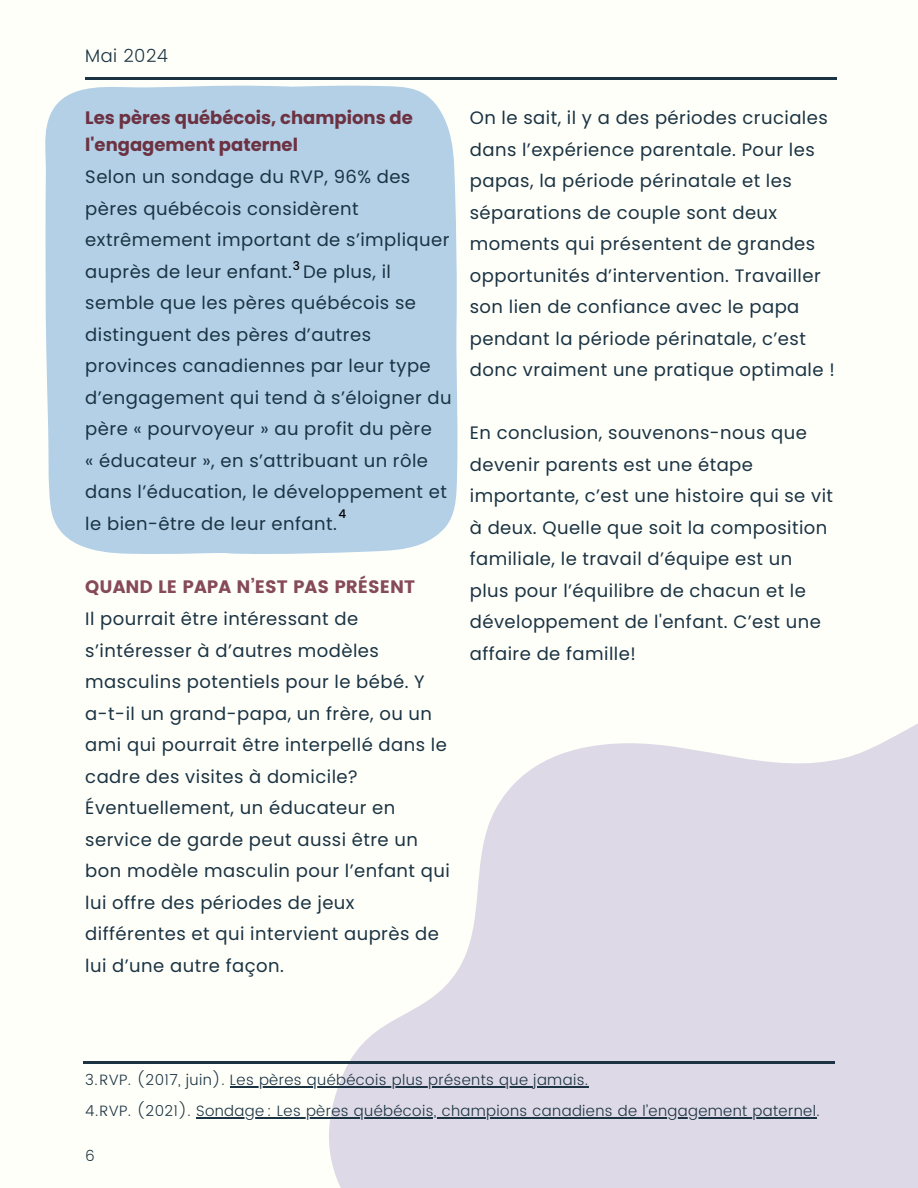
<style>
.page{position:relative;width:918px;height:1188px;background:#fffff9}
.page>*{position:absolute;margin:0;border:0;box-sizing:border-box;transform-origin:0 0}
.t1{font:18px/31.5px "Poppins";letter-spacing:.025em;color:#1b3343}
.t2{font:700 18px/27px "Poppins";color:#6c3242}
.t3{font:18px "Poppins";color:#864a59}
.t4{font:300 18px "Poppins";letter-spacing:.025em;color:#1b3343}
.t5{font:300 15px "Poppins";letter-spacing:.025em;color:#1b3343}
.t6{font:500 12px "Poppins";color:#000}
</style>
<div class="page">
<hr style="left:85px;top:78px;width:752px;height:2px;background:#1b3343">
<svg style="left:297px;top:723px;width:621px;height:465px;fill:#ded9e6"></svg>
<hr style="left:83px;top:1061px;width:752px;height:2px;background:#1b3343">
<div style="left:349px;top:85px;width:109px;height:468px;background:#b3d0e7"></div>
<div style="left:45px;top:85px;width:304px;height:469px;background:#b3d0e7"></div>
<hr style="left:230px;top:1087px;width:358px;height:1px;background:#1b3343">
<hr style="left:196px;top:1117px;width:620px;height:1px;background:#1b3343">
<p class="t4" style="left:85px;top:45px;width:84px">Mai 2024</p>
<p class="t2" style="left:85px;top:105px;width:329px">Les pères québécois, champions de l'engagement paternel</p>
<h3 class="t1" style="left:85px;top:161px;width:368px">Selon un sondage du RVP, 96% des pères québécois considèrent extrêmement important de s’impliquer auprès de leur enfant. De plus, il semble que les pères québécois se distinguent des pères d’autres provinces canadiennes par leur type d’engagement qui tend à s’éloigner du père « pourvoyeur » au profit du père<br>« éducateur », en s’attribuant un rôle dans l’éducation, le développement et le bien-être de leur enfant.</h3>
<h3 class="t6" style="left:293px;top:257px;width:9px">3</h3>
<h1 class="t6" style="left:338px;top:506px;width:9px">4</h1>
<p class="t3" style="left:85px;top:576px;width:331px">QUAND LE PAPA N’EST PAS PRÉSENT</p>
<h3 class="t1" style="left:85px;top:603px;width:366px">Il pourrait être intéressant de s’intéresser à d’autres modèles masculins potentiels pour le bébé. Y a-t-il un grand-papa, un frère, ou un ami qui pourrait être interpellé dans le cadre des visites à domicile?<br>Éventuellement, un éducateur en service de garde peut aussi être un bon modèle masculin pour l’enfant qui lui offre des périodes de jeux différentes et qui intervient auprès de lui d’une autre façon.</h3>
<p class="t1" style="left:470px;top:102px;width:366px">On le sait, il y a des périodes cruciales dans l’expérience parentale. Pour les papas, la période périnatale et les séparations de couple sont deux moments qui présentent de grandes opportunités d’intervention. Travailler son lien de confiance avec le papa pendant la période périnatale, c’est donc vraiment une pratique optimale !</p>
<h3 class="t1" style="left:470px;top:417px;width:365px">En conclusion, souvenons-nous que devenir parents est une étape importante, c’est une histoire qui se vit à deux. Quelle que soit la composition familiale, le travail d’équipe est un plus pour l’équilibre de chacun et le développement de l'enfant. C’est une affaire de famille!</h3>
<p class="t5" style="left:85px;top:1071px;width:504px">3.RVP. (2017, juin). Les pères québécois plus présents que jamais.</p>
<p class="t5" style="left:85px;top:1102px;width:736px">4.RVP. (2021). Sondage : Les pères québécois, champions canadiens de l’engagement paternel.</p>
<h2 class="t5" style="left:85px;top:1147px;width:11px">6</h2>
</div>
